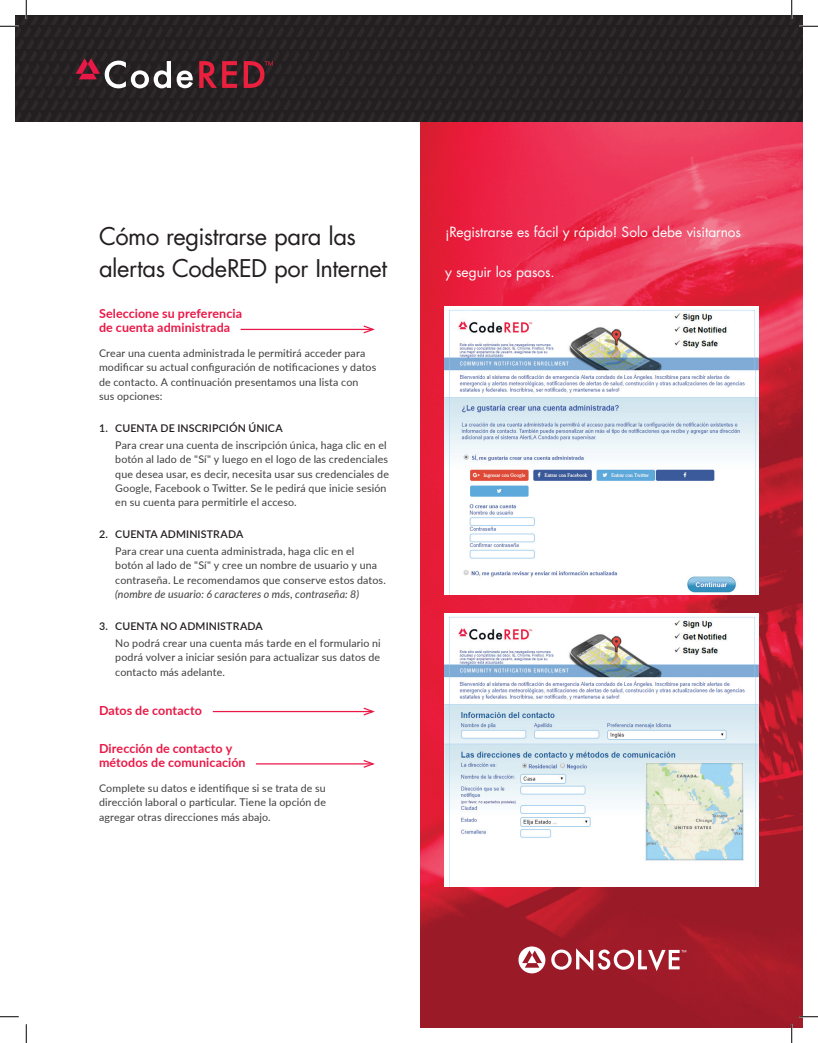
<style>
.page{position:relative;width:818px;height:1043px;background:#fff}
.page>*{position:absolute;margin:0;border:0;box-sizing:border-box;transform-origin:0 0}
.t1{font:23.75px/31.2px "Futura Std";letter-spacing:-.02em;color:#231f20}
.t2{font:13.75px "Futura Std";letter-spacing:-.005em;color:#fff}
.t3{font:700 12.5px/14.4px "Lato";letter-spacing:.005em;color:#ea1846}
.t4{font:10.62px/14.4px "Lato";letter-spacing:.015em;color:#3e3e3f}
.t5{font:600 10.62px "Lato";letter-spacing:.01em;color:#231f20}
.t6{font:italic 10.62px "Lato";letter-spacing:.01em;color:#3e3e3f}
</style>
<div class="page">
<img style="left:420px;top:122px;width:382px;height:906px">
<img style="left:444px;top:307px;width:314px;height:287px">
<hr style="left:240px;top:329px;width:133px;height:1px;background:#ea1846">
<svg style="left:362px;top:325px;width:13px;height:9px"></svg>
<hr style="left:213px;top:711px;width:160px;height:1px;background:#ea1846">
<svg style="left:362px;top:707px;width:13px;height:9px"></svg>
<hr style="left:256px;top:763px;width:117px;height:1px;background:#ea1846">
<svg style="left:362px;top:760px;width:13px;height:8px"></svg>
<svg style="left:518px;top:946px;width:27px;height:27px"></svg>
<svg style="left:551px;top:948px;width:135px;height:23px"></svg>
<img style="left:444px;top:614px;width:314px;height:272px">
<svg style="left:0;top:1016px;width:19px;height:1px"></svg>
<svg style="left:799px;top:1015px;width:19px;height:2px"></svg>
<svg style="left:25px;top:1024px;width:2px;height:18px"></svg>
<svg style="left:0;top:0;width:818px;height:122px"></svg>
<svg style="left:790px;top:1024px;width:2px;height:18px"></svg>
<h1 class="t1" style="left:99px;top:221px;width:289px">Cómo registrarse para las alertas CodeRED por Internet</h1>
<p class="t3" style="left:99px;top:305px;width:144px">Seleccione su preferencia de cuenta administrada</p>
<p class="t4" style="left:99px;top:345px;width:279px">Crear una cuenta administrada le permitirá acceder para modificar su actual configuración de notificaciones y datos de contacto. A continuación presentamos una lista con sus opciones:</p>
<p class="t5" style="left:99px;top:420px;width:185px">1. CUENTA DE INSCRIPCIÓN ÚNICA</p>
<p class="t4" style="left:115px;top:437px;width:275px">Para crear una cuenta de inscripción única, haga clic en el botón al lado de "Sí" y luego en el logo de las credenciales que desea usar, es decir, necesita usar sus credenciales de Google, Facebook o Twitter. Se le pedirá que inicie sesión en su cuenta para permitirle el acceso.</p>
<p class="t5" style="left:99px;top:527px;width:146px">2. CUENTA ADMINISTRADA</p>
<p class="t4" style="left:115px;top:543px;width:272px">Para crear una cuenta administrada, haga clic en el<br>botón al lado de "Sí" y cree un nombre de usuario y una contraseña. Le recomendamos que conserve estos datos.</p>
<p class="t6" style="left:115px;top:586px;width:245px">(nombre de usuario: 6 caracteres o más, contraseña: 8)</p>
<p class="t5" style="left:99px;top:618px;width:165px">3. CUENTA NO ADMINISTRADA</p>
<p class="t4" style="left:115px;top:635px;width:267px;text-align:justify">No podrá crear una cuenta más tarde en el formulario ni podrá volver a iniciar sesión para actualizar sus datos de contacto más adelante.</p>
<p class="t3" style="left:99px;top:702px;width:104px">Datos de contacto</p>
<p class="t3" style="left:99px;top:740px;width:148px">Dirección de contacto y métodos de comunicación</p>
<p class="t4" style="left:99px;top:780px;width:228px;text-align:justify">Complete su datos e identifique si se trata de su dirección laboral o particular. Tiene la opción de agregar otras direcciones más abajo.</p>
<p class="t2" style="left:445px;top:223px;width:297px">¡Registrarse es fácil y rápido! Solo debe visitarnos</p>
<p class="t2" style="left:445px;top:263px;width:111px">y seguir los pasos.</p>
</div>
